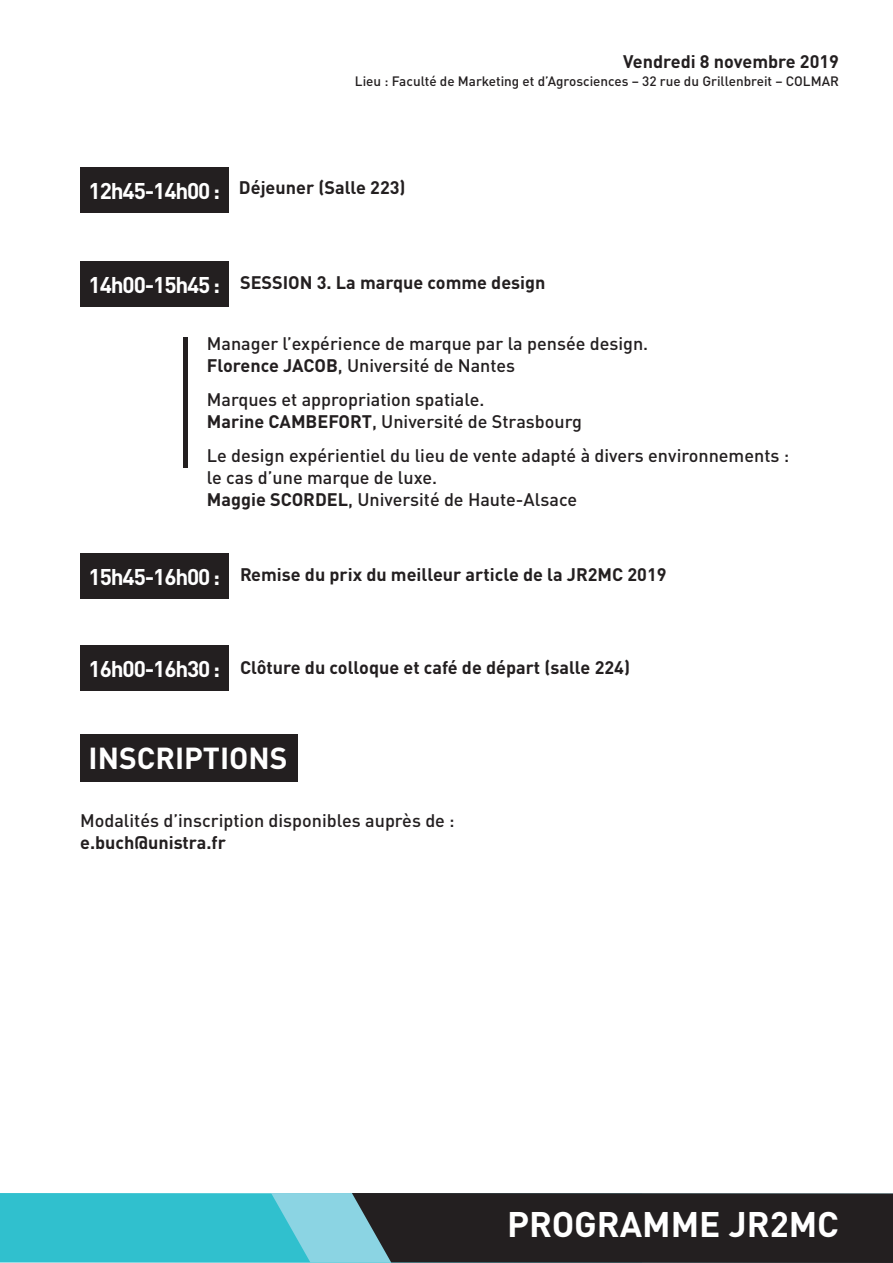
<style>
.page{position:relative;width:893px;height:1263px;background:#fff}
.page>*{position:absolute;margin:0;border:0;box-sizing:border-box;transform-origin:0 0}
.t1{font:700 35.1px "DIN Pro";color:#fff}
.t2{font:700 30px "DIN Pro";color:#fff}
.t3{font:500 18px/21.6px "DIN Pro";color:#231f20}
.t4{font:700 18px "DIN Pro";color:#231f20}
.t5{font:500 13.5px "DIN Pro";color:#231f20}
.s1{font-size:22.5px;color:#fff}
.s2{font-weight:700}
</style>
<div class="page">
<svg style="left:0;top:1193px;width:893px;height:70px;background:#31646b"></svg>
<div style="left:80px;top:168px;width:149px;height:45px;background:#231f20"></div>
<div style="left:80px;top:261px;width:149px;height:46px;background:#231f20"></div>
<div style="left:183px;top:337px;width:5px;height:130px;background:#231f20"></div>
<div style="left:80px;top:553px;width:149px;height:46px;background:#231f20"></div>
<div style="left:80px;top:645px;width:149px;height:46px;background:#231f20"></div>
<div style="left:80px;top:734px;width:218px;height:48px;background:#231f20"></div>
<p class="t4" style="left:623px;top:46px;width:217px">Vendredi 8 novembre 2019</p>
<p class="t5" style="left:355px;top:71px;width:485px">Lieu : Faculté de Marketing et d’Agrosciences – 32 rue du Grillenbreit – COLMAR</p>
<p class="t4" style="left:89px;top:173px;width:318px"><span class="s1">12h45-14h00 :</span> Déjeuner (Salle 223)</p>
<p class="t4" style="left:89px;top:267px;width:458px"><span class="s1">14h00-15h45 :</span> SESSION 3. La marque comme design</p>
<p class="t3" style="left:207px;top:331px;width:443px">Manager l’expérience de marque par la pensée design.<br><span class="s2">Florence JACOB</span>, Université de Nantes</p>
<p class="t3" style="left:207px;top:387px;width:377px">Marques et appropriation spatiale.<br><span class="s2">Marine CAMBEFORT</span>, Université de Strasbourg</p>
<p class="t3" style="left:207px;top:443px;width:584px">Le design expérientiel du lieu de vente adapté à divers environnements : le cas d’une marque de luxe.<br><span class="s2">Maggie SCORDEL</span>, Université de Haute-Alsace</p>
<p class="t4" style="left:89px;top:559px;width:579px"><span class="s1">15h45-16h00 :</span> Remise du prix du meilleur article de la JR2MC 2019</p>
<p class="t4" style="left:89px;top:652px;width:543px"><span class="s1">16h00-16h30 :</span> Clôture du colloque et café de départ (salle 224)</p>
<h2 class="t2" style="left:89px;top:733px;width:200px">INSCRIPTIONS</h2>
<p class="t3" style="left:80px;top:808px;width:376px">Modalités d’inscription disponibles auprès de :</p>
<p class="t4" style="left:80px;top:827px;width:147px">e.buch@unistra.fr</p>
<h1 class="t1" style="left:507px;top:1195px;width:333px">PROGRAMME JR2MC</h1>
</div>
